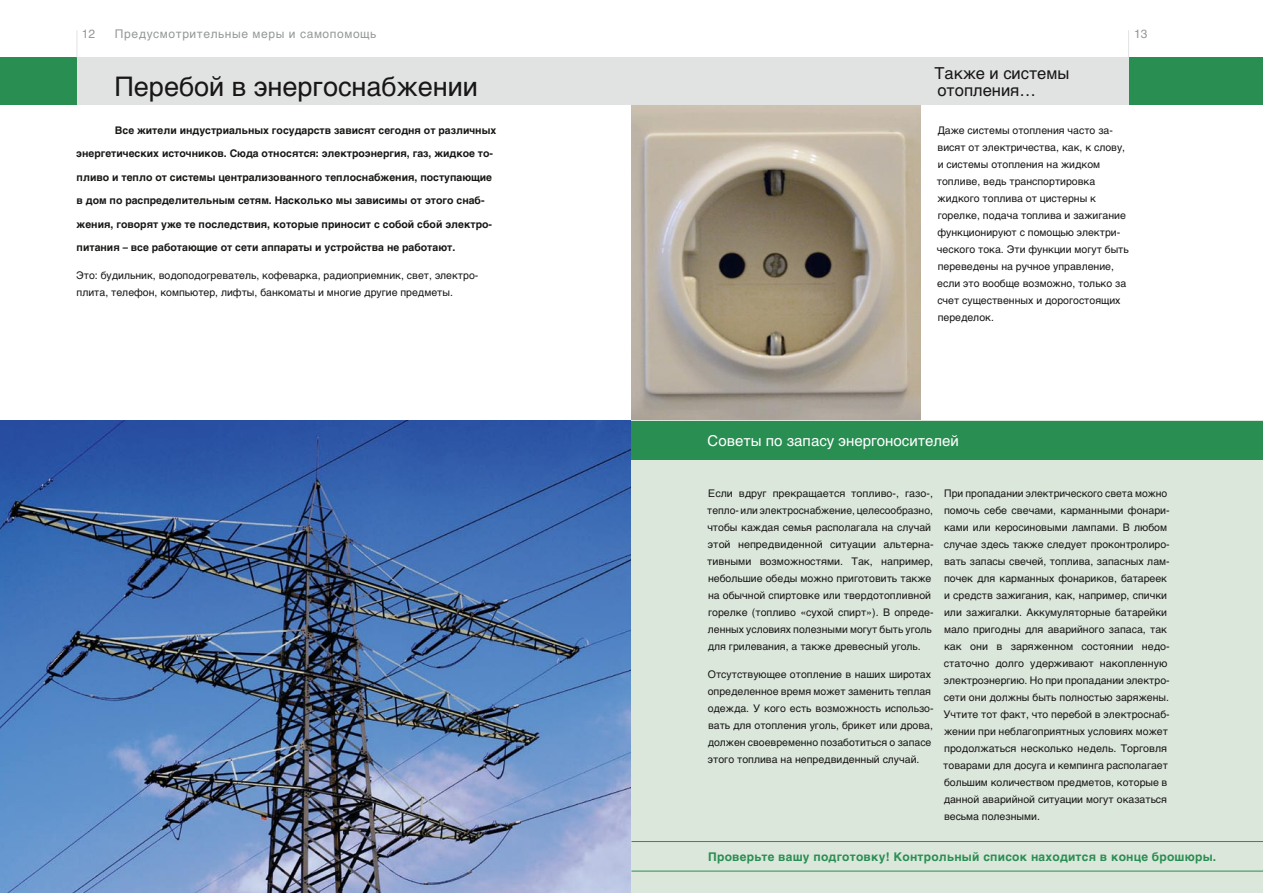
<style>
.page{position:relative;width:1263px;height:893px;background:#fff}
.page>*{position:absolute;margin:0;border:0;box-sizing:border-box;transform-origin:0 0}
.head_1_Einzug{font:27px "Kasak Upright";color:#181716}
.head_2{font:16.5px/17px "Kasak Upright";color:#181716}
.Infobox_Headline{font:15px "Kasak Upright";color:#fff}
.Infobox_Schlagzeile{font:700 12px "Kasak";letter-spacing:.02em;color:#298e51}
.t1{font:12px "Kasak Upright";letter-spacing:.05em;color:#969898}
.Infobox_GT{font:10.5px/17px "Kasak Upright";color:#181716}
.Einstieg_1__Zeile{font:700 10.5px "Kasak";color:#181716}
.GT_ohne_Einzug{font:10.5px/17px "Kasak Upright";color:#181716}
.GT_Vorschub_2_5{font:10.5px/17px "Kasak Upright";color:#181716}
</style>
<div class="page">
<div style="left:0;top:57px;width:77px;height:48px;background:#298e51"></div>
<div style="left:77px;top:57px;width:554px;height:48px;background:#e1e2e2"></div>
<div style="left:1129px;top:57px;width:134px;height:48px;background:#298e51"></div>
<div style="left:631px;top:57px;width:498px;height:48px;background:#e1e2e2"></div>
<img style="left:0;top:421px;width:631px;height:472px">
<img style="left:631px;top:105px;width:290px;height:316px">
<div style="left:631px;top:421px;width:632px;height:472px;background:#dce7dc"></div>
<svg style="left:77px;top:30px;width:1px;height:27px"></svg>
<svg style="left:1128px;top:30px;width:1px;height:27px"></svg>
<div style="left:631px;top:421px;width:632px;height:38px;background:#298e51"></div>
<hr style="left:631px;top:841px;width:632px;height:1px;background:#298e51">
<hr style="left:631px;top:871px;width:632px;height:1px;background:#298e51">
<p class="t1" style="left:82px;top:27px;width:15px">12</p>
<p class="t1" style="left:115px;top:27px;width:263px">Предусмотрительные меры и самопомощь</p>
<p class="t1" style="left:1134px;top:27px;width:15px">13</p>
<h2 class="head_2" style="left:934px;top:65px;width:136px">Также и системы отопления…</h2>
<p class="GT_ohne_Einzug" style="left:937px;top:122px;width:193px">Даже системы отопления часто за&shy;висят от электричества, как, к слову, и системы отопления на жидком топливе, ведь транспортировка жидкого топлива от цистерны к горелке, подача топлива и зажигание функционируют с помощью электри&shy;ческого тока. Эти функции могут быть переведены на ручное управление, если это вообще возможно, только за счет существенных и дорогостоящих переделок.</p>
<h1 class="head_1_Einzug" style="left:114px;top:71px;width:365px">Перебой в энергоснабжении</h1>
<p class="Einstieg_1__Zeile" style="left:115px;top:124px;width:383px">Все жители индустриальных государств зависят сегодня от различных</p>
<p class="Einstieg_1__Zeile" style="left:76px;top:148px;width:418px">энергетических источников. Сюда относятся: электроэнергия, газ, жидкое то-</p>
<p class="Einstieg_1__Zeile" style="left:77px;top:171px;width:417px">пливо и тепло от системы централизованного теплоснабжения, поступающие</p>
<p class="Einstieg_1__Zeile" style="left:77px;top:194px;width:409px">в дом по распределительным сетям. Насколько мы зависимы от этого снаб-</p>
<p class="Einstieg_1__Zeile" style="left:77px;top:218px;width:417px">жения, говорят уже те последствия, которые приносит с собой сбой электро-</p>
<p class="Einstieg_1__Zeile" style="left:77px;top:241px;width:380px">питания – все работающие от сети аппараты и устройства не работают.</p>
<p class="GT_Vorschub_2_5" style="left:76px;top:266px;width:404px">Это: будильник, водоподогреватель, кофеварка, радиоприемник, свет, электро&shy;плита, телефон, компьютер, лифты, банкоматы и многие другие предметы.</p>
<p class="Infobox_Headline" style="left:708px;top:432px;width:253px">Советы по запасу энергоносителей</p>
<p class="Infobox_GT" style="left:707px;top:485px;width:228px">Если вдруг прекращается топливо-, газо-, тепло- или электроснабжение, целесообразно, чтобы каждая семья располагала на случай этой непредвиденной ситуации альтерна&shy;тивными возможностями. Так, например, небольшие обеды можно приготовить также на обычной спиртовке или твердотопливной горелке (топливо «сухой спирт»). В опреде&shy;ленных условиях полезными могут быть уголь для грилевания, а также древесный уголь.</p>
<p class="Infobox_GT" style="left:708px;top:666px;width:227px">Отсутствующее отопление в наших широтах определенное время может заменить теплая одежда. У кого есть возможность использо&shy;вать для отопления уголь, брикет или дрова, должен своевременно позаботиться о запасе этого топлива на непредвиденный случай.</p>
<p class="Infobox_GT" style="left:943px;top:485px;width:228px">При пропадании электрического света можно помочь себе свечами, карманными фонари&shy;ками или керосиновыми лампами. В любом случае здесь также следует проконтролиро&shy;вать запасы свечей, топлива, запасных лам&shy;почек для карманных фонариков, батареек и средств зажигания, как, например, спички или зажигалки. Аккумуляторные батарейки мало пригодны для аварийного запаса, так как они в заряженном состоянии недо&shy;статочно долго удерживают накопленную электроэнергию. Но при пропадании электро&shy;сети они должны быть полностью заряжены.<br>Учтите тот факт, что перебой в электроснаб&shy;жении при неблагоприятных условиях может продолжаться несколько недель. Торговля товарами для досуга и кемпинга располагает большим количеством предметов, которые в данной аварийной ситуации могут оказаться весьма полезными.</p>
<p class="Infobox_Schlagzeile" style="left:708px;top:850px;width:509px">Проверьте вашу подготовку! Контрольный список находится в конце брошюры.</p>
</div>
